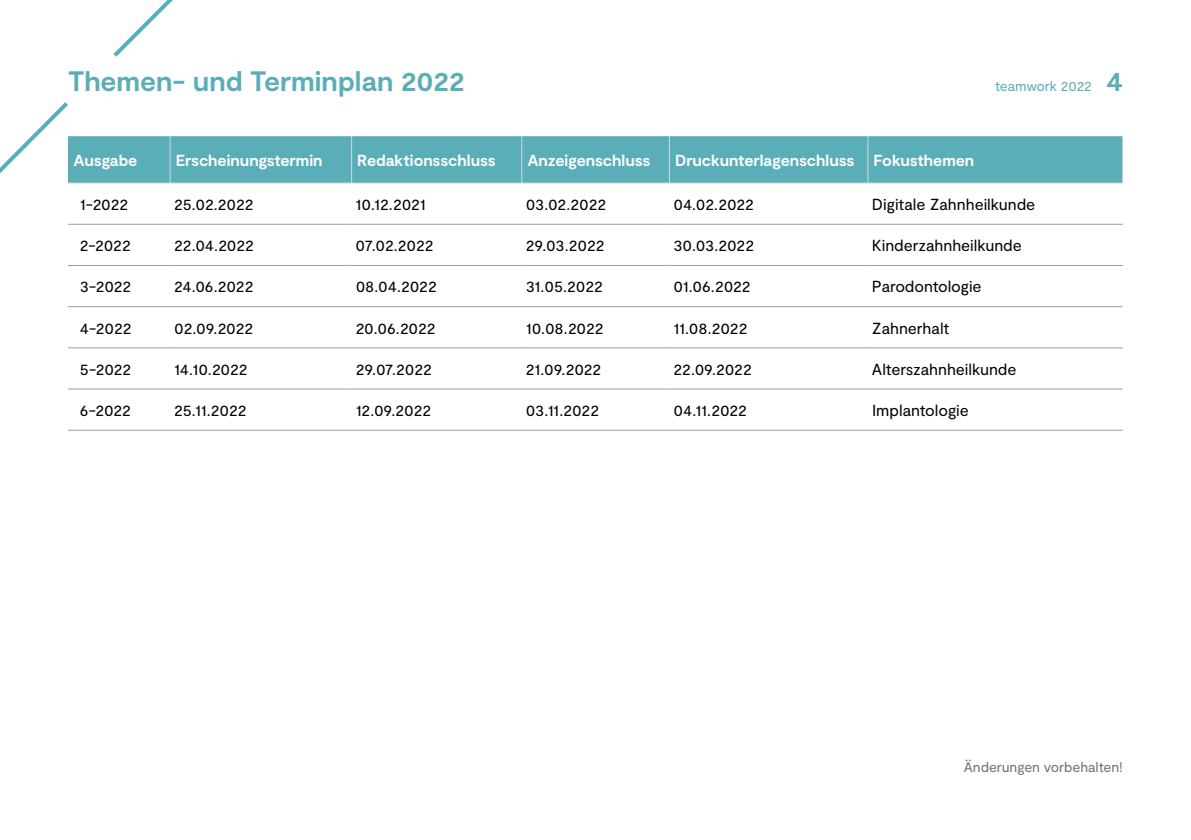
<style>
.page{position:relative;width:1191px;height:840px;background:#fff}
.page>*{position:absolute;margin:0;border:0;box-sizing:border-box;transform-origin:0 0}
.t1{font:700 28px "Moderat";letter-spacing:-.005em;color:#5aaeb7}
.t2{font:16px "Moderat";letter-spacing:-.005em;color:#000}
.t3{font:700 16px "Moderat";letter-spacing:-.005em;color:#fff}
.t4{font:14px "Moderat";letter-spacing:-.005em;color:#6f7070}
.t5{font:14px "Moderat";letter-spacing:-.01em;color:#5aaeb7}
.s1{font-weight:700;font-size:28px}
</style>
<div class="page">
<svg style="left:0;top:102px;width:68px;height:81px"></svg>
<svg style="left:113px;top:0;width:60px;height:57px"></svg>
<div style="left:68px;top:136px;width:1054px;height:47px;background:#5aaeb7"></div>
<svg style="left:68px;top:223px;width:1054px;height:167px"></svg>
<hr style="left:68px;top:224px;width:102px;height:1px;background:#9d9e9e">
<hr style="left:170px;top:224px;width:181px;height:1px;background:#9d9e9e">
<hr style="left:351px;top:224px;width:171px;height:1px;background:#9d9e9e">
<hr style="left:522px;top:224px;width:147px;height:1px;background:#9d9e9e">
<hr style="left:669px;top:224px;width:199px;height:1px;background:#9d9e9e">
<hr style="left:868px;top:224px;width:254px;height:1px;background:#9d9e9e">
<hr style="left:68px;top:265px;width:102px;height:1px;background:#9d9e9e">
<hr style="left:170px;top:265px;width:181px;height:1px;background:#9d9e9e">
<hr style="left:351px;top:265px;width:171px;height:1px;background:#9d9e9e">
<hr style="left:522px;top:265px;width:147px;height:1px;background:#9d9e9e">
<hr style="left:669px;top:265px;width:199px;height:1px;background:#9d9e9e">
<hr style="left:868px;top:265px;width:254px;height:1px;background:#9d9e9e">
<hr style="left:68px;top:306px;width:102px;height:1px;background:#9d9e9e">
<hr style="left:170px;top:306px;width:181px;height:1px;background:#9d9e9e">
<hr style="left:351px;top:306px;width:171px;height:1px;background:#9d9e9e">
<hr style="left:522px;top:306px;width:147px;height:1px;background:#9d9e9e">
<hr style="left:669px;top:306px;width:199px;height:1px;background:#9d9e9e">
<hr style="left:868px;top:306px;width:254px;height:1px;background:#9d9e9e">
<hr style="left:68px;top:347px;width:102px;height:1px;background:#9d9e9e">
<hr style="left:170px;top:347px;width:181px;height:1px;background:#9d9e9e">
<hr style="left:351px;top:347px;width:171px;height:1px;background:#9d9e9e">
<hr style="left:522px;top:347px;width:147px;height:1px;background:#9d9e9e">
<hr style="left:669px;top:347px;width:199px;height:1px;background:#9d9e9e">
<hr style="left:868px;top:347px;width:254px;height:1px;background:#9d9e9e">
<hr style="left:68px;top:388px;width:102px;height:1px;background:#9d9e9e">
<hr style="left:170px;top:388px;width:181px;height:1px;background:#9d9e9e">
<hr style="left:351px;top:388px;width:171px;height:1px;background:#9d9e9e">
<hr style="left:522px;top:388px;width:147px;height:1px;background:#9d9e9e">
<hr style="left:669px;top:388px;width:199px;height:1px;background:#9d9e9e">
<hr style="left:868px;top:388px;width:254px;height:1px;background:#9d9e9e">
<hr style="left:68px;top:429px;width:102px;height:1px;background:#9d9e9e">
<hr style="left:170px;top:429px;width:181px;height:1px;background:#9d9e9e">
<hr style="left:351px;top:429px;width:171px;height:1px;background:#9d9e9e">
<hr style="left:522px;top:429px;width:147px;height:1px;background:#9d9e9e">
<hr style="left:669px;top:429px;width:199px;height:1px;background:#9d9e9e">
<hr style="left:868px;top:429px;width:254px;height:1px;background:#9d9e9e">
<hr style="left:170px;top:136px;width:1px;height:47px;background:#d8dada">
<hr style="left:351px;top:136px;width:1px;height:47px;background:#d8dada">
<hr style="left:521px;top:136px;width:1px;height:47px;background:#d8dada">
<hr style="left:669px;top:136px;width:1px;height:47px;background:#d8dada">
<hr style="left:867px;top:136px;width:1px;height:47px;background:#d8dada">
<hr style="left:1122px;top:136px;width:1px;height:47px;background:#d8dada">
<hr style="left:68px;top:183px;width:102px;height:1px;background:#d8dada">
<hr style="left:170px;top:183px;width:181px;height:1px;background:#d8dada">
<hr style="left:351px;top:183px;width:171px;height:1px;background:#d8dada">
<hr style="left:522px;top:183px;width:147px;height:1px;background:#d8dada">
<hr style="left:669px;top:183px;width:199px;height:1px;background:#d8dada">
<hr style="left:868px;top:183px;width:255px;height:1px;background:#d8dada">
<h1 class="t1" style="left:68px;top:64px;width:398px">Themen- und Terminplan 2022</h1>
<p class="t5" style="left:995px;top:77px;width:129px">teamwork 2022 <span class="s1">4</span></p>
<p class="t3" style="left:74px;top:151px;width:65px">Ausgabe</p>
<p class="t3" style="left:176px;top:151px;width:148px">Erscheinungstermin</p>
<p class="t3" style="left:357px;top:151px;width:140px">Redaktionsschluss</p>
<p class="t3" style="left:527px;top:151px;width:124px">Anzeigenschluss</p>
<p class="t3" style="left:675px;top:151px;width:301px">Druckunterlagenschluss Fokusthemen</p>
<p class="t2" style="left:80px;top:195px;width:50px">1-2022</p>
<p class="t2" style="left:174px;top:195px;width:81px">25.02.2022</p>
<p class="t2" style="left:356px;top:195px;width:72px">10.12.2021</p>
<p class="t2" style="left:526px;top:195px;width:82px">03.02.2022</p>
<p class="t2" style="left:673px;top:195px;width:82px">04.02.2022</p>
<p class="t2" style="left:872px;top:195px;width:165px">Digitale Zahnheilkunde</p>
<p class="t2" style="left:80px;top:236px;width:52px">2-2022</p>
<p class="t2" style="left:174px;top:236px;width:81px">22.04.2022</p>
<p class="t2" style="left:356px;top:236px;width:79px">07.02.2022</p>
<p class="t2" style="left:526px;top:236px;width:80px">29.03.2022</p>
<p class="t2" style="left:673px;top:236px;width:82px">30.03.2022</p>
<p class="t2" style="left:872px;top:236px;width:151px">Kinderzahnheilkunde</p>
<p class="t2" style="left:80px;top:277px;width:53px">3-2022</p>
<p class="t2" style="left:174px;top:277px;width:81px">24.06.2022</p>
<p class="t2" style="left:356px;top:277px;width:83px">08.04.2022</p>
<p class="t2" style="left:526px;top:277px;width:79px">31.05.2022</p>
<p class="t2" style="left:673px;top:277px;width:79px">01.06.2022</p>
<p class="t2" style="left:872px;top:277px;width:111px">Parodontologie</p>
<p class="t2" style="left:80px;top:318px;width:53px">4-2022</p>
<p class="t2" style="left:174px;top:318px;width:81px">02.09.2022</p>
<p class="t2" style="left:356px;top:318px;width:81px">20.06.2022</p>
<p class="t2" style="left:526px;top:318px;width:79px">10.08.2022</p>
<p class="t2" style="left:673px;top:318px;width:76px">11.08.2022</p>
<p class="t2" style="left:872px;top:318px;width:79px">Zahnerhalt</p>
<p class="t2" style="left:80px;top:360px;width:53px">5-2022</p>
<p class="t2" style="left:174px;top:360px;width:75px">14.10.2022</p>
<p class="t2" style="left:356px;top:360px;width:78px">29.07.2022</p>
<p class="t2" style="left:526px;top:360px;width:77px">21.09.2022</p>
<p class="t2" style="left:673px;top:360px;width:80px">22.09.2022</p>
<p class="t2" style="left:872px;top:360px;width:146px">Alterszahnheilkunde</p>
<p class="t2" style="left:80px;top:401px;width:53px">6-2022</p>
<p class="t2" style="left:174px;top:401px;width:74px">25.11.2022</p>
<p class="t2" style="left:356px;top:401px;width:77px">12.09.2022</p>
<p class="t2" style="left:526px;top:401px;width:75px">03.11.2022</p>
<p class="t2" style="left:673px;top:401px;width:75px">04.11.2022</p>
<p class="t2" style="left:872px;top:401px;width:98px">Implantologie</p>
<p class="t4" style="left:963px;top:758px;width:161px">Änderungen vorbehalten!</p>
</div>
